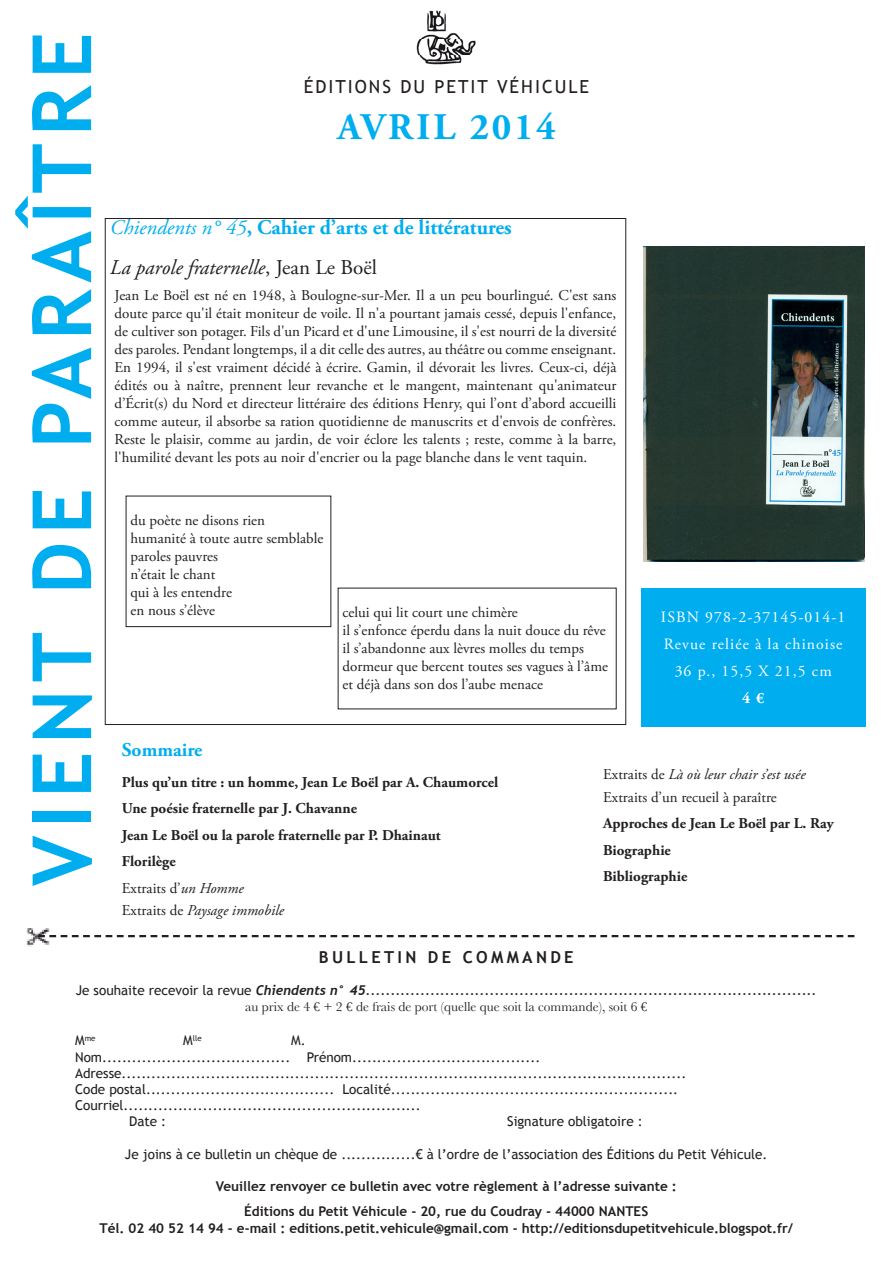
<style>
.page{position:relative;width:893px;height:1263px;background:#fff}
.page>*{position:absolute;margin:0;border:0;box-sizing:border-box;transform-origin:0 0}
.t1{font:700 81.75px "Trebuchet MS";letter-spacing:.09em;color:#00aeef}
.t2{font:700 37.5px "Adobe Garamond Pro";letter-spacing:.07em;color:#00aeef}
.t3{font:700 21px "Adobe Garamond Pro";color:#00aeef}
.t4{font:italic 21px "Adobe Garamond Pro";color:#231f20}
.t5{font:700 19.5px "Adobe Garamond Pro";color:#00aeef}
.t6{font:18px "Trebuchet MS";letter-spacing:.11em;color:#231f20}
.t7{font:700 16.5px "Trebuchet MS";letter-spacing:.2em;color:#231f20}
.t8{font:15.75px "Adobe Garamond Pro";letter-spacing:.07em;color:#fff}
.t9{font:700 15.75px "Adobe Garamond Pro";color:#fff}
.texte_courant{font:15px/18px "Adobe Garamond Pro";color:#231f20;text-align:justify}
.poème{font:15px "Adobe Garamond Pro";color:#231f20}
.t10{font:700 15px "Adobe Garamond Pro";color:#231f20}
.t11{font:italic 15px "Adobe Garamond Pro";color:#231f20}
.t12{font:13.5px "Trebuchet MS";color:#231f20}
.t13{font:700 13.5px "Trebuchet MS";color:#231f20}
.t14{font:italic 700 13.5px "Trebuchet";color:#231f20}
.t15{font:13.5px "Baskerville";color:#231f20}
.t16{font:7.8px "Trebuchet MS";color:#231f20}
.s1{font-weight:400;font-style:italic}
.s2{font-style:normal}
.s3{font-style:italic}
.s4{font-family:"Trebuchet MS";font-weight:400;font-style:normal}
.s5{font-size:13.5px}
</style>
<div class="page">
<img style="left:416px;top:10px;width:60px;height:55px">
<img style="left:26px;top:928px;width:27px;height:19px">
<svg style="left:38px;top:935px;width:816px;height:2px"></svg>
<div style="left:641px;top:588px;width:224px;height:138px;background:#00aeef"></div>
<img style="left:643px;top:247px;width:221px;height:314px">
<div style="left:126px;top:496px;width:205px;height:131px;border:1px solid #231f20"></div>
<p class="t1" style="left:11px;top:886px;width:855px;rotate:-90deg">VIENT DE PARAÎTRE</p>
<p class="t6" style="left:304px;top:76px;width:287px">ÉDITIONS DU PETIT VÉHICULE</p>
<p class="t2" style="left:337px;top:106px;width:220px">AVRIL 2014</p>
<p class="t3" style="left:110px;top:215px;width:403px"><span class="s1">Chiendents n° 45</span>, Cahier d’arts et de littératures</p>
<p class="t4" style="left:110px;top:255px;width:269px">La parole fraternelle<span class="s2">, Jean Le Boël</span></p>
<p class="texte_courant" style="left:115px;top:287px;width:503px">Jean Le Boël est né en 1948, à Boulogne-sur-Mer. Il a un peu bourlingué. C'est sans doute parce qu'il était moniteur de voile. Il n'a pourtant jamais cessé, depuis l'enfance, de cultiver son potager. Fils d'un Picard et d'une Limousine, il s'est nourri de la diversité des paroles. Pendant longtemps, il a dit celle des autres, au théâtre ou comme enseignant.<br>En 1994, il s'est vraiment décidé à écrire. Gamin, il dévorait les livres. Ceux-ci, déjà édités ou à naître, prennent leur revanche et le mangent, maintenant qu'animateur d’Écrit(s) du Nord et directeur littéraire des éditions Henry, qui l’ont d’abord accueilli comme auteur, il absorbe sa ration quotidienne de manuscrits et d'envois de confrères.<br>Reste le plaisir, comme au jardin, de voir éclore les talents ; reste, comme à la barre, l'humilité devant les pots au noir d'encrier ou la page blanche dans le vent taquin.</p>
<p class="poème" style="left:130px;top:511px;width:136px">du poète ne disons rien</p>
<p class="poème" style="left:130px;top:529px;width:194px">humanité à toute autre semblable</p>
<p class="poème" style="left:130px;top:547px;width:89px">paroles pauvres</p>
<p class="poème" style="left:130px;top:565px;width:86px">n’était le chant</p>
<p class="poème" style="left:130px;top:583px;width:103px">qui à les entendre</p>
<p class="poème" style="left:130px;top:601px;width:86px">en nous s’élève</p>
<p class="poème" style="left:343px;top:603px;width:177px">celui qui lit court une chimère</p>
<p class="poème" style="left:343px;top:621px;width:265px">il s’enfonce éperdu dans la nuit douce du rêve</p>
<p class="poème" style="left:343px;top:639px;width:243px">il s’abandonne aux lèvres molles du temps</p>
<p class="poème" style="left:343px;top:657px;width:267px">dormeur que bercent toutes ses vagues à l’âme</p>
<p class="poème" style="left:343px;top:675px;width:202px">et déjà dans son dos l’aube menace</p>
<p class="t8" style="left:661px;top:608px;width:186px">ISBN 978-2-37145-014-1</p>
<p class="t8" style="left:664px;top:635px;width:180px">Revue reliée à la chinoise</p>
<p class="t8" style="left:675px;top:662px;width:159px">36 p., 15,5 X 21,5 cm</p>
<p class="t9" style="left:742px;top:689px;width:24px">4 €</p>
<p class="t5" style="left:122px;top:739px;width:82px">Sommaire</p>
<p class="t10" style="left:122px;top:773px;width:378px">Plus qu’un titre : un homme, Jean Le Boël par A. Chaumorcel</p>
<p class="t10" style="left:122px;top:800px;width:237px">Une poésie fraternelle par J. Chavanne</p>
<p class="t10" style="left:122px;top:826px;width:320px">Jean Le Boël ou la parole fraternelle par P. Dhainaut</p>
<p class="t10" style="left:122px;top:853px;width:55px">Florilège</p>
<p class="texte_courant" style="left:122px;top:880px;width:123px">Extraits d’<span class="s3">un Homme</span></p>
<p class="t11" style="left:122px;top:901px;width:164px"><span class="s2">Extraits de</span> Paysage immobile</p>
<p class="t11" style="left:603px;top:766px;width:204px"><span class="s2">Extraits de</span> Là où leur chair s’est usée</p>
<p class="texte_courant" style="left:603px;top:788px;width:175px">Extraits d’un recueil à paraître</p>
<p class="t10" style="left:603px;top:815px;width:232px">Approches de Jean Le Boël par L. Ray</p>
<p class="t10" style="left:603px;top:841px;width:69px">Biographie</p>
<p class="t10" style="left:603px;top:868px;width:86px">Bibliographie</p>
<p class="t7" style="left:319px;top:946px;width:256px">BULLETIN DE COMMANDE</p>
<p class="t14" style="left:76px;top:982px;width:742px"><span class="s4">Je souhaite recevoir la revue</span> Chiendents n° 45...........................................................................................</p>
<p class="t15" style="left:245px;top:999px;width:404px">au prix de 4 € + 2 € de frais de port (quelle que soit la commande), soit 6 €</p>
<p class="t16" style="left:75px;top:1033px;width:22px"><span class="s5">M</span>me</p>
<p class="t16" style="left:183px;top:1033px;width:20px"><span class="s5">M</span>lle</p>
<p class="t12" style="left:291px;top:1032px;width:16px">M.</p>
<p class="t12" style="left:75px;top:1049px;width:467px">Nom...................................... Prénom......................................</p>
<p class="t12" style="left:75px;top:1065px;width:613px">Adresse..................................................................................................................</p>
<p class="t12" style="left:75px;top:1081px;width:605px">Code postal...................................... Localité..........................................................</p>
<p class="t12" style="left:75px;top:1097px;width:347px">Courriel............................................................</p>
<p class="t12" style="left:129px;top:1113px;width:39px">Date :</p>
<p class="t12" style="left:507px;top:1113px;width:137px">Signature obligatoire :</p>
<p class="t12" style="left:125px;top:1146px;width:644px">Je joins à ce bulletin un chèque de ...............€ à l’ordre de l’association des Éditions du Petit Véhicule.</p>
<p class="t13" style="left:216px;top:1178px;width:463px">Veuillez renvoyer ce bulletin avec votre règlement à l’adresse suivante :</p>
<p class="t13" style="left:244px;top:1203px;width:405px">Éditions du Petit Véhicule - 20, rue du Coudray - 44000 NANTES</p>
<p class="t13" style="left:99px;top:1219px;width:695px">Tél. 02 40 52 14 94 - e-mail : editions.petit.vehicule@gmail.com - http://editionsdupetitvehicule.blogspot.fr/</p>
</div>
